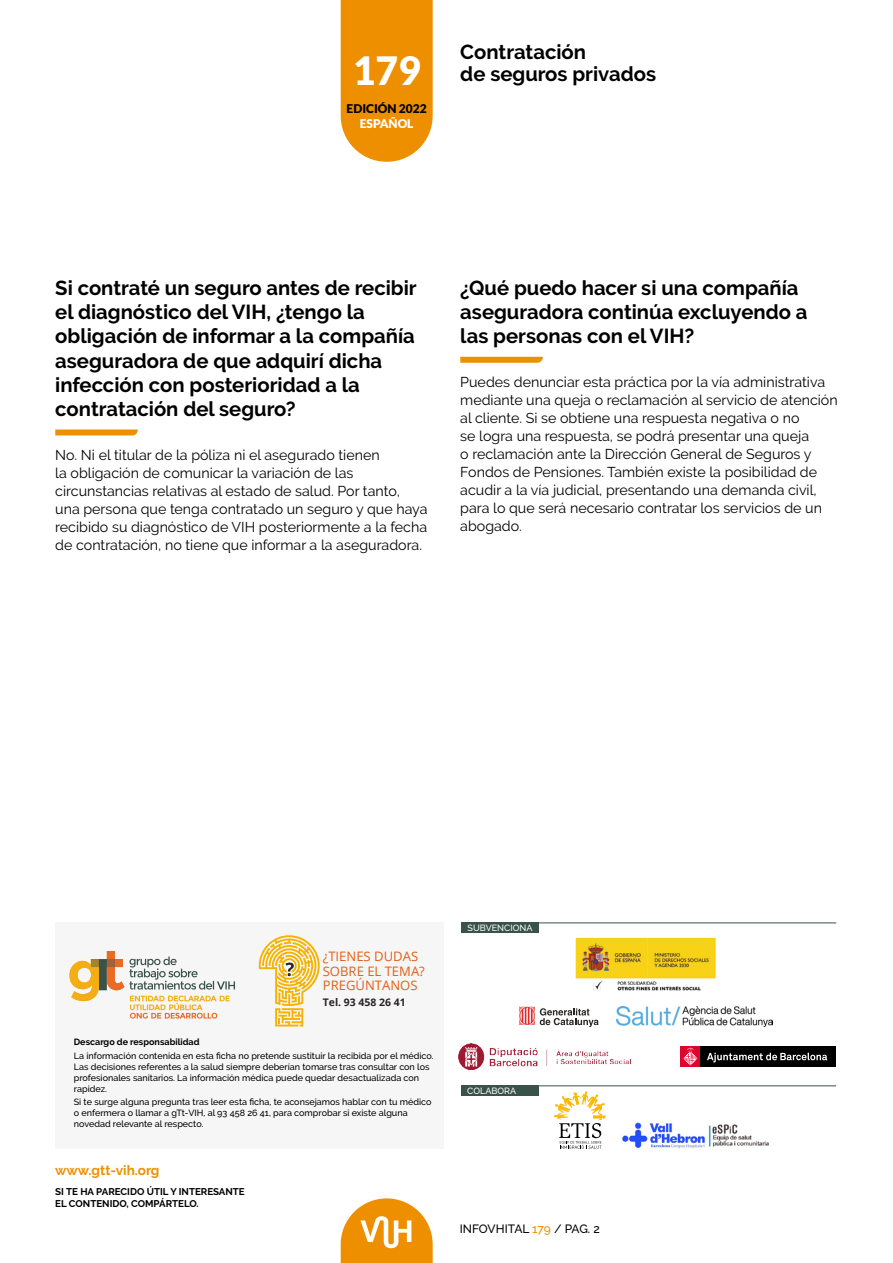
<style>
.page{position:relative;width:893px;height:1263px;background:#fff}
.page>*{position:absolute;margin:0;border:0;box-sizing:border-box;transform-origin:0 0}
.t1{font:700 20.25px/24.3px "Raleway";color:#000}
.t2{font:14.25px/18px "Raleway";color:#000}
.t3{font:700 13.5px "Raleway";color:#ee8f00}
.t4{font:13.05px/14.4px "Open Sans";color:#e65e15}
.t5{font:500 12px "Raleway";color:#000}
.t6{font:900 12px "Lato";color:#000}
.t7{font:900 12px "Lato";color:#fff}
.t8{font:700 10.5px "Open Sans";color:#2b2426}
.t9{font:700 9.75px/12px "Raleway";color:#000}
.t10{font:500 9px/10.8px "Raleway";color:#000}
.t11{font:700 9px "Raleway";color:#000}
.t12{font:500 9px "Raleway";color:#fff}
.s1{font-family:"Lato";font-weight:900;font-size:39px;color:#fff}
.s2{color:#ee8f00}
</style>
<div class="page">
<div style="left:55px;top:923px;width:389px;height:226px;background:#f6f6f6"></div>
<svg style="left:259px;top:935px;width:61px;height:91px"></svg>
<svg style="left:69px;top:951px;width:166px;height:67px"></svg>
<div style="left:461px;top:922px;width:78px;height:11px;background:#39524a"></div>
<hr style="left:461px;top:922px;width:375px;height:1px;background:#39524a">
<hr style="left:461px;top:1085px;width:375px;height:1px;background:#39524a">
<div style="left:461px;top:1085px;width:78px;height:11px;background:#39524a"></div>
<img style="left:622px;top:1122px;width:147px;height:27px">
<img style="left:616px;top:1006px;width:156px;height:21px">
<svg style="left:519px;top:1006px;width:79px;height:21px"></svg>
<img style="left:575px;top:937px;width:141px;height:54px">
<img style="left:459px;top:1044px;width:171px;height:26px">
<div style="left:680px;top:1046px;width:21px;height:21px;background:#dd052b"></div>
<div style="left:700px;top:1046px;width:136px;height:21px;background:#000"></div>
<svg style="left:707px;top:1053px;width:120px;height:9px"></svg>
<svg style="left:683px;top:1047px;width:15px;height:19px"></svg>
<svg style="left:554px;top:1091px;width:52px;height:58px"></svg>
<svg style="left:341px;top:1198px;width:92px;height:65px"></svg>
<svg style="left:341px;top:0;width:92px;height:162px;background:#ef9610"></svg>
<svg style="left:55px;top:429px;width:83px;height:6px"></svg>
<svg style="left:460px;top:357px;width:83px;height:6px"></svg>
<h1 class="t1" style="left:353px;top:42px;width:305px;line-height:21.8px;text-indent:108px">Contratación<br><span class="s1">179</span> de seguros privados</h1>
<p class="t6" style="left:347px;top:102px;width:82px">EDICIÓN 2022</p>
<p class="t7" style="left:360px;top:116px;width:55px">ESPAÑOL</p>
<h1 class="t1" style="left:55px;top:276px;width:363px">Si contraté un seguro antes de recibir el diagnóstico del VIH, ¿tengo la obligación de informar a la compañía aseguradora de que adquirí dicha infección con posterioridad a la contratación del seguro?</h1>
<p class="t2" style="left:55px;top:446px;width:374px">No. Ni el titular de la póliza ni el asegurado tienen<br>la obligación de comunicar la variación de las circunstancias relativas al estado de salud. Por tanto, una persona que tenga contratado un seguro y que haya recibido su diagnóstico de VIH posteriormente a la fecha de contratación, no tiene que informar a la aseguradora.</p>
<h1 class="t1" style="left:460px;top:276px;width:349px">¿Qué puedo hacer si una compañía aseguradora continúa excluyendo a las personas con el VIH?</h1>
<p class="t2" style="left:460px;top:373px;width:379px">Puedes denunciar esta práctica por la vía administrativa mediante una queja o reclamación al servicio de atención al cliente. Si se obtiene una respuesta negativa o no<br>se logra una respuesta, se podrá presentar una queja<br>o reclamación ante la Dirección General de Seguros y Fondos de Pensiones. También existe la posibilidad de acudir a la vía judicial, presentando una demanda civil, para lo que será necesario contratar los servicios de un abogado.</p>
<p class="t4" style="left:323px;top:949px;width:104px">¿TIENES DUDAS<br>SOBRE EL TEMA?<br>PREGÚNTANOS</p>
<p class="t8" style="left:323px;top:994px;width:84px">Tel. 93 458 26 41</p>
<p class="t11" style="left:74px;top:1037px;width:127px">Descargo de responsabilidad</p>
<p class="t10" style="left:74px;top:1051px;width:361px">La información contenida en esta ficha no pretende sustituir la recibida por el médico.<br>Las decisiones referentes a la salud siempre deberían tomarse tras consultar con los profesionales sanitarios. La información médica puede quedar desactualizada con rapidez.</p>
<p class="t10" style="left:74px;top:1097px;width:359px">Si te surge alguna pregunta tras leer esta ficha, te aconsejamos hablar con tu médico o enfermera o llamar a gTt-VIH, al 93 458 26 41, para comprobar si existe alguna novedad relevante al respecto.</p>
<p class="t3" style="left:55px;top:1163px;width:106px">www.gtt-vih.org</p>
<p class="t9" style="left:55px;top:1185px;width:191px">SI TE HA PARECIDO ÚTIL Y INTERESANTE<br>EL CONTENIDO, COMPÁRTELO.</p>
<p class="t12" style="left:468px;top:922px;width:66px">SUBVENCIONA</p>
<p class="t12" style="left:467px;top:1085px;width:50px">COLABORA</p>
<p class="t5" style="left:460px;top:1221px;width:142px">INFOVHITAL <span class="s2">179</span> / PAG. 2</p>
</div>
